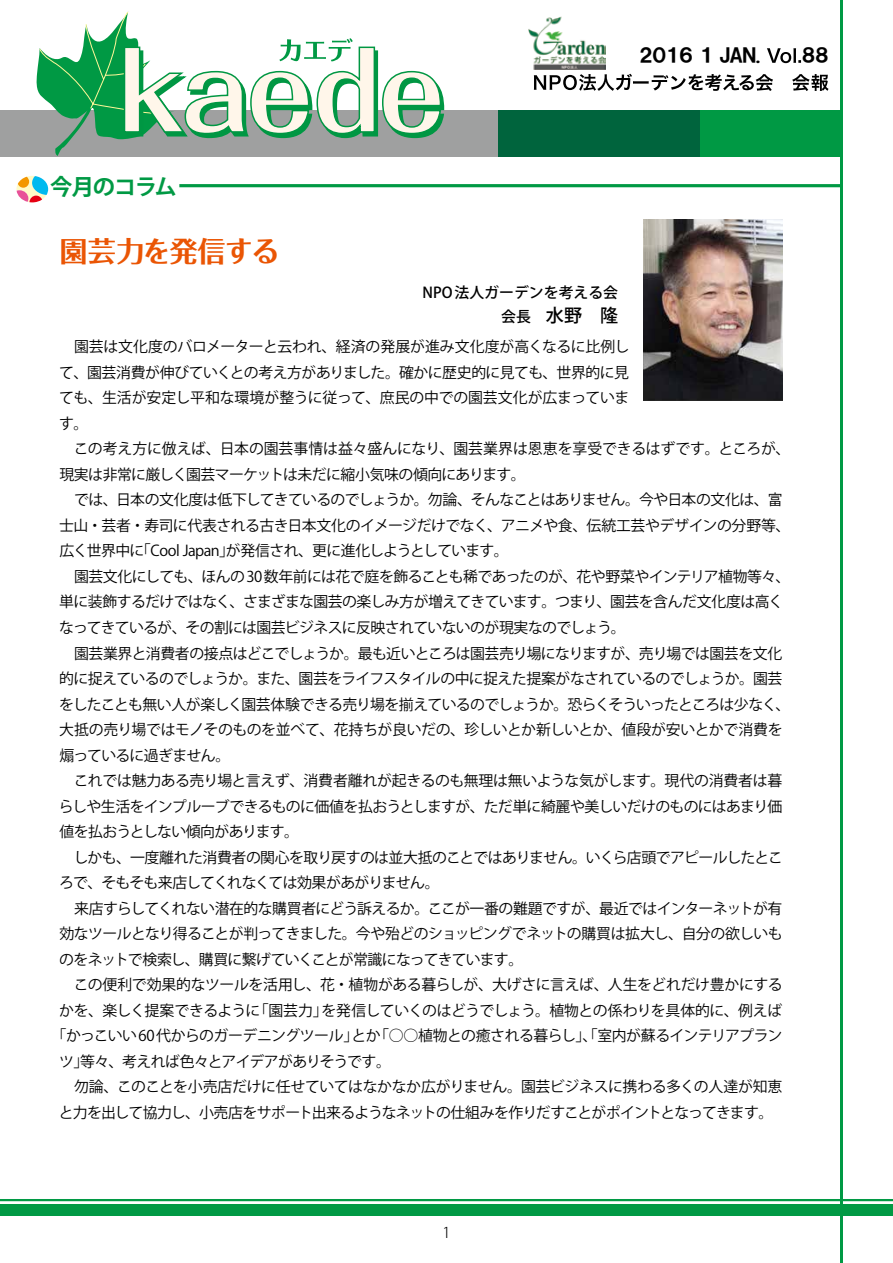
<style>
.page{position:relative;width:893px;height:1263px;background:#fff}
.page>*{position:absolute;margin:0;border:0;box-sizing:border-box;transform-origin:0 0}
.t1{font:700 28.2px "Folk Pro";letter-spacing:-.03em;color:#ea5504}
.t2{font:700 22.35px "Koz Go Pr 6 N";letter-spacing:-.06em;color:#094}
.t3{font:19.2px "HGS Soei Kakugothic UB";letter-spacing:-.05em;color:#000;scale:1.2 1}
.t4{font:500 18px "Koz Go Pro";color:#000}
.t5{font:14.85px/25.5px "Koz Go Pro";letter-spacing:-.04em;color:#000}
.t6{font:14.85px "Koz Go Pro";letter-spacing:-.06em;color:#000}
.t7{font:14.85px "Koz Go Pro";letter-spacing:-.02em;color:#000}
.t8{font:500 14.85px "Koz Go Pro";color:#000}
.t9{font:300 14.85px "Koz Go Pr 6 N";color:#000}
.s1{font-size:14.85px}
</style>
<div class="page">
<svg style="left:767px;top:48px;width:34px;height:15px"></svg>
<svg style="left:534px;top:74px;width:294px;height:17px"></svg>
<img style="left:528px;top:17px;width:78px;height:53px">
<div style="left:498px;top:110px;width:202px;height:46px;background:#00643d"></div>
<div style="left:700px;top:110px;width:140px;height:46px;background:#094"></div>
<div style="left:0;top:110px;width:498px;height:46px;background:#9fa0a0"></div>
<hr style="left:840px;top:0;width:3px;height:1263px;background:#094">
<svg style="left:36px;top:11px;width:409px;height:145px"></svg>
<div style="left:0;top:1205px;width:893px;height:11px;background:#094"></div>
<hr style="left:0;top:1199px;width:893px;height:2px;background:#094">
<img style="left:644px;top:220px;width:138px;height:181px">
<svg style="left:16px;top:176px;width:32px;height:26px"></svg>
<hr style="left:179px;top:184px;width:662px;height:3px;background:#094">
<h2 class="t2" style="left:50px;top:175px;width:128px">今月のコラム</h2>
<h1 class="t1" style="left:60px;top:228px;width:222px">園芸力を発信する</h1>
<p class="t3" style="left:639px;top:45px;width:103px">2016 1 JAN.</p>
<p class="t3" style="left:801px;top:45px;width:25px">88</p>
<p class="t8" style="left:423px;top:283px;width:197px">NPO 法人ガーデンを考える会</p>
<p class="t4" style="left:501px;top:304px;width:118px"><span class="s1">会長　</span>水野　隆</p>
<p class="t5" style="left:59px;top:335px;width:572px;text-align:justify;text-indent:15px">園芸は文化度のバロメーターと云われ、経済の発展が進み文化度が高くなるに比例して、園芸消費が伸びていくとの考え方がありました。確かに歴史的に見ても、世界的に見ても、生活が安定し平和な環境が整うに従って、庶民の中での園芸文化が広まっています。</p>
<p class="t5" style="left:59px;top:437px;width:733px;text-indent:14px">この考え方に倣えば、日本の園芸事情は益々盛んになり、園芸業界は恩恵を享受できるはずです。ところが、現実は非常に厳しく園芸マーケットは未だに縮小気味の傾向にあります。</p>
<p class="t5" style="left:59px;top:488px;width:733px;text-indent:15px">では、日本の文化度は低下してきているのでしょうか。勿論、そんなことはありません。今や日本の文化は、富士山・芸者・寿司に代表される古き日本文化のイメージだけでなく、アニメや食、伝統工芸やデザインの分野等、広く世界中に「Cool Japan」が発信され、更に進化しようとしています。</p>
<p class="t5" style="left:59px;top:564px;width:733px;text-indent:15px">園芸文化にしても、ほんの30数年前には花で庭を飾ることも稀であったのが、花や野菜やインテリア植物等々、単に装飾するだけではなく、さまざまな園芸の楽しみ方が増えてきています。つまり、園芸を含んだ文化度は高くなってきているが、その割には園芸ビジネスに反映されていないのが現実なのでしょう。</p>
<p class="t5" style="left:59px;top:641px;width:733px;text-indent:15px">園芸業界と消費者の接点はどこでしょうか。最も近いところは園芸売り場になりますが、売り場では園芸を文化的に捉えているのでしょうか。また、園芸をライフスタイルの中に捉えた提案がなされているのでしょうか。園芸をしたことも無い人が楽しく園芸体験できる売り場を揃えているのでしょうか。恐らくそういったところは少なく、大抵の売り場ではモノそのものを並べて、花持ちが良いだの、珍しいとか新しいとか、値段が安いとかで消費を煽っているに過ぎません。</p>
<p class="t5" style="left:59px;top:768px;width:725px;text-align:justify;text-indent:15px">これでは魅力ある売り場と言えず、消費者離れが起きるのも無理は無いような気がします。現代の消費者は暮らしや生活をインプルーブできるものに価値を払おうとしますが、ただ単に綺麗や美しいだけのものにはあまり価値を払おうとしない傾向があります。</p>
<p class="t5" style="left:59px;top:845px;width:725px;text-indent:14px">しかも、一度離れた消費者の関心を取り戻すのは並大抵のことではありません。いくら店頭でアピールしたところで、そもそも来店してくれなくては効果があがりません。</p>
<p class="t5" style="left:59px;top:896px;width:725px;text-align:justify;text-indent:15px">来店すらしてくれない潜在的な購買者にどう訴えるか。ここが一番の難題ですが、最近ではインターネットが有効なツールとなり得ることが判ってきました。今や殆どのショッピングでネットの購買は拡大し、自分の欲しいものをネットで検索し、購買に繋げていくことが常識になってきています。</p>
<p class="t5" style="left:74px;top:972px;width:710px">この便利で効果的なツールを活用し、花・植物がある暮らしが、大げさに言えば、人生をどれだけ豊かにする</p>
<p class="t5" style="left:59px;top:998px;width:724px">かを、楽しく提案できるように「園芸力」を発信していくのはどうでしょう。植物との係わりを具体的に、例えば</p>
<p class="t5" style="left:51px;top:1023px;width:733px">「かっこいい60代からのガーデニングツール」とか「○○植物との癒される暮らし」、「室内が蘇るインテリアプラン</p>
<p class="t5" style="left:59px;top:1049px;width:333px">ツ」等々、考えれば色々とアイデアがありそうです。</p>
<p class="t7" style="left:74px;top:1077px;width:710px">勿論、このことを小売店だけに任せていてはなかなか広がりません。園芸ビジネスに携わる多くの人達が知恵</p>
<p class="t6" style="left:59px;top:1103px;width:716px">と力を出して協力し、小売店をサポート出来るようなネットの仕組みを作りだすことがポイントとなってきます。</p>
<p class="t9" style="left:442px;top:1224px;width:10px">1</p>
</div>
